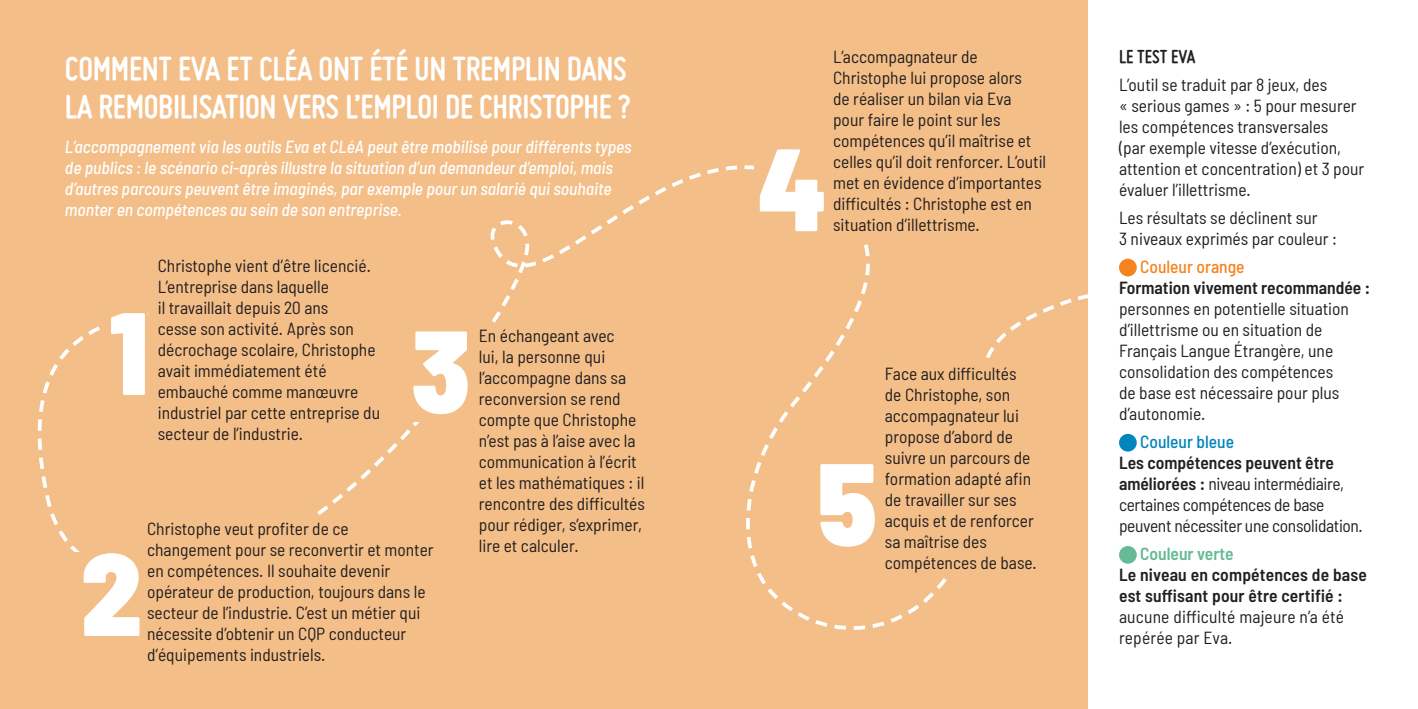
<style>
.page{position:relative;width:1418px;height:709px;background:#fff}
.page>*{position:absolute;margin:0;border:0;box-sizing:border-box;transform-origin:0 0}
.t1{font:700 35.62px/37.5px "Miso";letter-spacing:-.01em;color:#fff}
.t2{font:700 20px "Miso";color:#231f20}
.t3{font:semi-condensed 17.5px/21px "Barlow";color:#231f20}
.t4{font:italic 500 semi-condensed 17.5px/21px "Barlow";color:#fff}
.t5{font:semi-condensed 17.5px/21px "Barlow";letter-spacing:-.02em;color:#231f20}
.t6{font:600 semi-condensed 17.5px/21px "Barlow";letter-spacing:.01em;color:#231f20}
.t7{font:500 semi-condensed 17.5px "Barlow";color:#f58420}
.t8{font:500 semi-condensed 17.5px "Barlow";color:#0085bd}
.t9{font:600 semi-condensed 17.5px "Barlow";color:#66ba96}
.s1{font-weight:600}
</style>
<div class="page">
<div style="left:0;top:0;width:1087px;height:709px;background:#f3be87"></div>
<div style="left:1119px;top:259px;width:17px;height:17px;background:#f58420;border-radius:50%"></div>
<div style="left:1119px;top:434px;width:17px;height:17px;background:#0085bd;border-radius:50%"></div>
<div style="left:1119px;top:546px;width:17px;height:17px;background:#66ba96;border-radius:50%"></div>
<svg style="left:50px;top:513px;width:90px;height:123px"></svg>
<svg style="left:413px;top:331px;width:54px;height:83px"></svg>
<svg style="left:37px;top:313px;width:108px;height:183px"></svg>
<svg style="left:735px;top:149px;width:326px;height:481px"></svg>
<h1 class="t1" style="left:65px;top:50px;width:567px">COMMENT EVA ET CLÉA ONT ÉTÉ UN TREMPLIN DANS<br>LA REMOBILISATION VERS L’EMPLOI DE CHRISTOPHE ?</h1>
<p class="t4" style="left:65px;top:135px;width:568px">L’accompagnement via les outils Eva et CLéA peut être mobilisé pour différents types de publics : le scénario ci-après illustre la situation d’un demandeur d’emploi, mais d’autres parcours peuvent être imaginés, par exemple pour un salarié qui souhaite monter en compétences au sein de son entreprise.</p>
<p class="t3" style="left:158px;top:255px;width:224px">Christophe vient d’être licencié.<br>L’entreprise dans laquelle<br>il travaillait depuis 20 ans<br>cesse son activité. Après son décrochage scolaire, Christophe avait immédiatement été embauché comme manœuvre industriel par cette entreprise du secteur de l’industrie.</p>
<p class="t3" style="left:147px;top:517px;width:288px">Christophe veut profiter de ce changement pour se reconvertir et monter en compétences. Il souhaite devenir opérateur de production, toujours dans le secteur de l’industrie. C’est un métier qui nécessite d’obtenir un CQP conducteur d’équipements industriels.</p>
<p class="t3" style="left:479px;top:324px;width:168px">En échangeant avec<br>lui, la personne qui l’accompagne dans sa reconversion se rend compte que Christophe n’est pas à l’aise avec la communication à l’écrit et les mathématiques : il rencontre des difficultés pour rédiger, s’exprimer, lire et calculer.</p>
<p class="t3" style="left:833px;top:45px;width:215px">L’accompagnateur de<br>Christophe lui propose alors<br>de réaliser un bilan via Eva pour faire le point sur les compétences qu’il maîtrise et celles qu’il doit renforcer. L’outil met en évidence d’importantes difficultés : Christophe est en situation d’illettrisme.</p>
<p class="t3" style="left:884px;top:363px;width:153px">Face aux difficultés de Christophe, son accompagnateur lui propose d’abord de suivre un parcours de formation adapté afin de travailler sur ses acquis et de renforcer sa maîtrise des compétences de base.</p>
<p class="t2" style="left:1119px;top:45px;width:78px">LE TEST EVA</p>
<p class="t3" style="left:1119px;top:73px;width:247px">L’outil se traduit par 8 jeux, des<br>« serious games » : 5 pour mesurer les compétences transversales<br>(par exemple vitesse d’exécution, attention et concentration) et 3 pour évaluer l’illettrisme.</p>
<p class="t3" style="left:1119px;top:206px;width:219px">Les résultats se déclinent sur<br>3 niveaux exprimés par couleur :</p>
<p class="t7" style="left:1140px;top:256px;width:106px">Couleur orange</p>
<p class="t6" style="left:1119px;top:277px;width:253px">Formation vivement recommandée :</p>
<p class="t3" style="left:1119px;top:298px;width:231px">personnes en potentielle situation d’illettrisme ou en situation de<br>Français Langue Étrangère, une consolidation des compétences de base est nécessaire pour plus d’autonomie.</p>
<p class="t8" style="left:1140px;top:431px;width:95px">Couleur bleue</p>
<p class="t5" style="left:1119px;top:452px;width:245px"><span class="s1">Les compétences peuvent être améliorées :</span> niveau intermédiaire, certaines compétences de base peuvent nécessiter une consolidation.</p>
<p class="t9" style="left:1140px;top:543px;width:95px">Couleur verte</p>
<p class="t6" style="left:1119px;top:564px;width:249px">Le niveau en compétences de base est suffisant pour être certifié :</p>
<p class="t3" style="left:1119px;top:606px;width:226px">aucune difficulté majeure n’a été repérée par Eva.</p>
</div>
